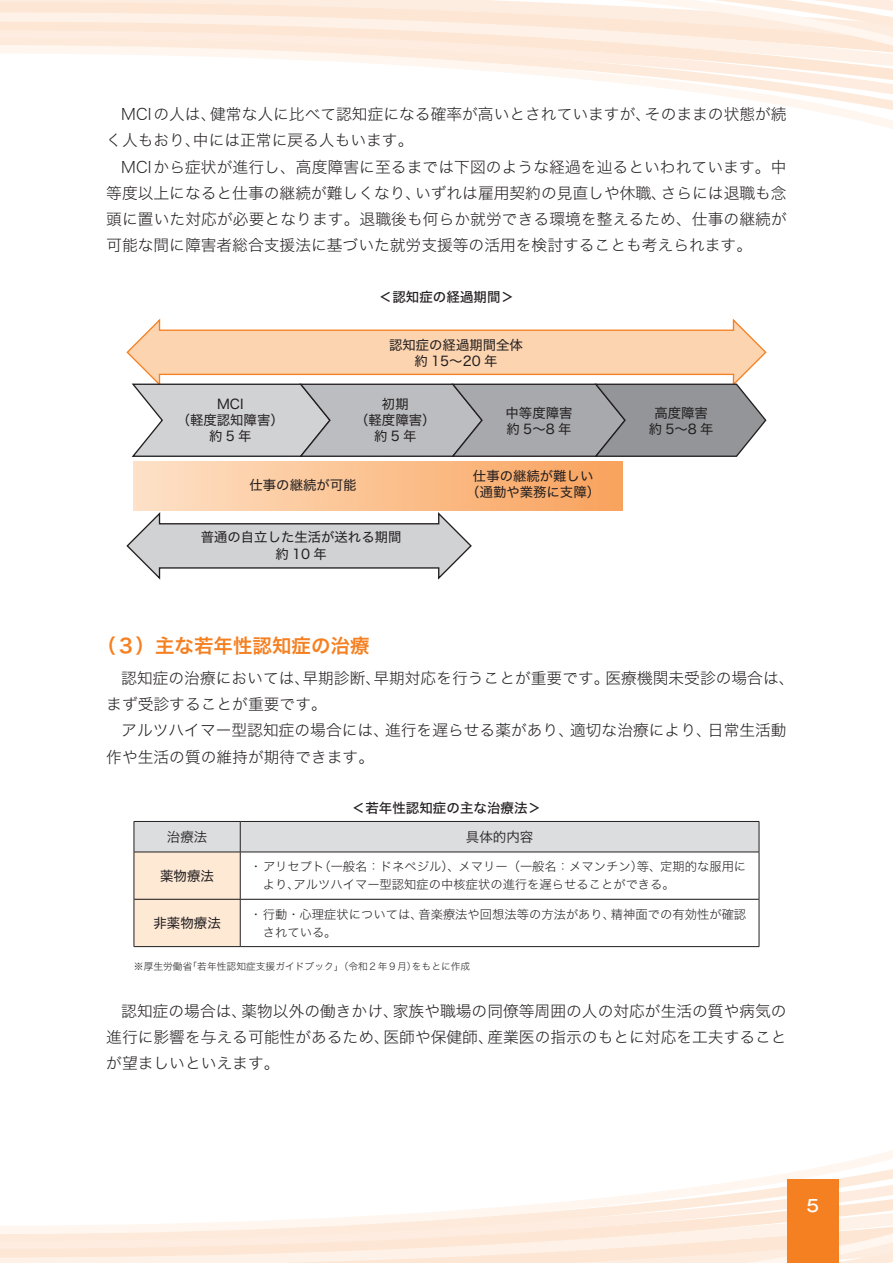
<style>
.page{position:relative;width:893px;height:1263px;background:#fff}
.page>*{position:absolute;margin:0;border:0;box-sizing:border-box;transform-origin:0 0}
.t1{font:19.5px "Hira Kaku Std W6";color:#f58021}
.t2{font:500 16.5px "Gothic MB101 Pr 6";color:#fff}
.t3{font:15.75px/26.2px "Hira Kaku Std W2";color:#231f20}
.t4{font:13.5px "Hira Kaku Std W5";color:#231f20}
.t5{font:13.5px "Hira Kaku Std W4";color:#231f20}
.t6{font:13.5px "Hira Kaku Std W3";color:#231f20}
.t7{font:13.35px/16px "Hira Kaku Std W4";color:#231f20;text-align:center}
.t8{font:12.3px/18px "Hira Kaku Std W2";color:#231f20}
.t9{font:9.75px "Hira Kaku Std W2";color:#231f20}
</style>
<div class="page">
<svg style="left:0;top:0;width:893px;height:109px"></svg>
<svg style="left:0;top:1170px;width:893px;height:93px"></svg>
<div style="left:787px;top:1179px;width:51px;height:84px;background:#f58021"></div>
<svg style="left:126px;top:510px;width:347px;height:70px"></svg>
<svg style="left:127px;top:320px;width:640px;height:137px"></svg>
<div style="left:133px;top:461px;width:489px;height:49px;background:linear-gradient(to right,#fee1c6,#f9a25c)"></div>
<svg style="left:135px;top:822px;width:624px;height:124px"></svg>
<hr style="left:134px;top:899px;width:106px;height:1px;background:#231f20">
<hr style="left:240px;top:899px;width:519px;height:1px;background:#231f20">
<hr style="left:134px;top:821px;width:106px;height:1px;background:#231f20">
<hr style="left:134px;top:822px;width:1px;height:30px;background:#231f20">
<hr style="left:240px;top:821px;width:519px;height:1px;background:#231f20">
<hr style="left:240px;top:822px;width:1px;height:30px;background:#231f20">
<hr style="left:759px;top:822px;width:1px;height:30px;background:#231f20">
<hr style="left:134px;top:852px;width:106px;height:1px;background:#231f20">
<hr style="left:240px;top:852px;width:519px;height:1px;background:#231f20">
<hr style="left:134px;top:852px;width:1px;height:47px;background:#231f20">
<hr style="left:240px;top:852px;width:1px;height:47px;background:#231f20">
<hr style="left:759px;top:852px;width:1px;height:47px;background:#231f20">
<hr style="left:134px;top:899px;width:1px;height:47px;background:#231f20">
<hr style="left:240px;top:899px;width:1px;height:47px;background:#231f20">
<hr style="left:759px;top:899px;width:1px;height:47px;background:#231f20">
<hr style="left:134px;top:946px;width:106px;height:1px;background:#231f20">
<hr style="left:240px;top:946px;width:519px;height:1px;background:#231f20">
<p class="t3" style="left:106px;top:101px;width:682px;text-indent:15px">MCIの人は、健常な人に比べて認知症になる確率が高いとされていますが、そのままの状態が続く人もおり、中には正常に戻る人もいます。</p>
<p class="t3" style="left:106px;top:153px;width:682px;text-align:justify;text-indent:15px">MCIから症状が進行し、高度障害に至るまでは下図のような経過を辿るといわれています。中等度以上になると仕事の継続が難しくなり、いずれは雇用契約の見直しや休職、さらには退職も念頭に置いた対応が必要となります。退職後も何らか就労できる環境を整えるため、仕事の継続が可能な間に障害者総合支援法に基づいた就労支援等の活用を検討することも考えられます。</p>
<p class="t4" style="left:379px;top:287px;width:137px">＜認知症の経過期間＞</p>
<p class="t7" style="left:389px;top:337px;width:135px">認知症の経過期間全体約 15～20 年</p>
<p class="t7" style="left:177px;top:395px;width:109px">MCI<br>（軽度認知障害）約5年</p>
<p class="t7" style="left:355px;top:395px;width:82px">初期<br>（軽度障害）約5年</p>
<p class="t7" style="left:506px;top:405px;width:68px;text-align:left">中等度障害約 5～8 年</p>
<p class="t7" style="left:649px;top:405px;width:66px">高度障害約 5～8 年</p>
<p class="t7" style="left:250px;top:476px;width:109px">仕事の継続が可能</p>
<p class="t7" style="left:466px;top:468px;width:135px">仕事の継続が難しい（通勤や業務に支障）</p>
<p class="t7" style="left:201px;top:529px;width:202px">普通の自立した生活が送れる期間約10年</p>
<p class="t1" style="left:97px;top:631px;width:274px">（３）主な若年性認知症の治療</p>
<p class="t3" style="left:106px;top:664px;width:690px;text-indent:15px">認知症の治療においては、早期診断、早期対応を行うことが重要です。医療機関未受診の場合は、まず受診することが重要です。</p>
<p class="t3" style="left:106px;top:717px;width:682px;text-indent:15px">アルツハイマー型認知症の場合には、進行を遅らせる薬があり、適切な治療により、日常生活動作や生活の質の維持が期待できます。</p>
<p class="t4" style="left:352px;top:798px;width:191px">＜若年性認知症の主な治療法＞</p>
<p class="t6" style="left:167px;top:826px;width:42px">治療法</p>
<p class="t6" style="left:466px;top:826px;width:69px">具体的内容</p>
<p class="t5" style="left:160px;top:865px;width:56px">薬物療法</p>
<p class="t8" style="left:263px;top:857px;width:485px;text-indent:-13px">・アリセプト（一般名：ドネペジル）、メマリー（一般名：メマンチン）等、定期的な服用により、アルツハイマー型認知症の中核症状の進行を遅らせることができる。</p>
<p class="t5" style="left:153px;top:913px;width:69px">非薬物療法</p>
<p class="t8" style="left:263px;top:905px;width:485px;text-indent:-13px">・行動・心理症状については、音楽療法や回想法等の方法があり、精神面での有効性が確認されている。</p>
<p class="t9" style="left:134px;top:959px;width:338px">※厚生労働省「若年性認知症支援ガイドブック」（令和２年９月）をもとに作成</p>
<p class="t3" style="left:106px;top:997px;width:682px;text-align:justify;text-indent:15px">認知症の場合は、薬物以外の働きかけ、家族や職場の同僚等周囲の人の対応が生活の質や病気の進行に影響を与える可能性があるため、医師や保健師、産業医の指示のもとに対応を工夫することが望ましいといえます。</p>
<p class="t2" style="left:806px;top:1192px;width:14px">5</p>
</div>
